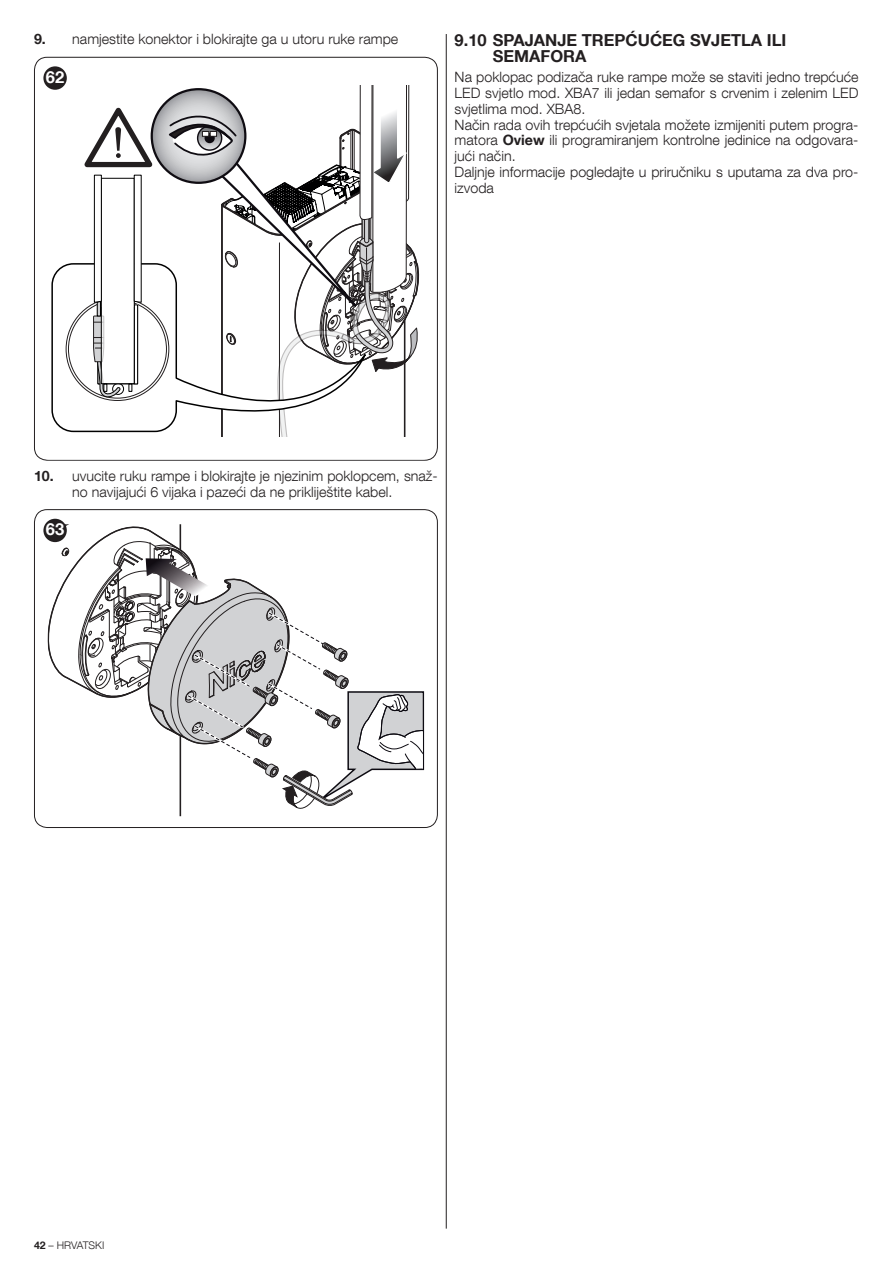
<style>
.page{position:relative;width:893px;height:1263px;background:#fff}
.page>*{position:absolute;margin:0;border:0;box-sizing:border-box;transform-origin:0 0}
.t1{font:700 16.5px/16.5px "Helvetica Neue LT Com";color:#231f20}
.t2{font:700 16.5px "Helvetica Neue LT Com";color:#fff}
.t3{font:300 14.25px/15.8px "Helvetica Neue LT Com";color:#231f20;text-align:center}
.t4{font:300 10.5px "Helvetica Neue LT Com";color:#231f20}
.s1{font-weight:700}
</style>
<div class="page">
<svg style="left:152px;top:89px;width:93px;height:94px"></svg>
<svg style="left:168px;top:86px;width:251px;height:350px"></svg>
<svg style="left:51px;top:262px;width:322px;height:171px"></svg>
<div style="left:68px;top:300px;width:98px;height:98px;background:#fff;border-radius:50%"></div>
<svg style="left:80px;top:107px;width:79px;height:291px"></svg>
<div style="left:37px;top:62px;width:398px;height:397px;border:11px solid #fff;border-radius:7px"></div>
<div style="left:43px;top:66px;width:24px;height:24px;background:#231f20;border-radius:50%"></div>
<svg style="left:49px;top:526px;width:374px;height:289px"></svg>
<div style="left:37px;top:514px;width:398px;height:313px;border:11px solid #fff;border-radius:7px"></div>
<div style="left:43px;top:519px;width:24px;height:23px;background:#231f20;border-radius:50%"></div>
<hr style="left:446px;top:34px;width:1px;height:1194px;background:#231f20">
<p class="t3" style="left:34px;top:31px;width:366px"><span class="s1">9.</span> namjestite konektor i blokirajte ga u utoru ruke rampe</p>
<p class="t2" style="left:46px;top:67px;width:20px">62</p>
<p class="t1" style="left:493px;top:31px;width:295px;text-indent:-38px">9.10 SPAJANJE TREPĆUĆEG SVJETLA ILI<br>SEMAFORA</p>
<p class="t3" style="left:455px;top:69px;width:405px;text-align:left">Na poklopac podizača ruke rampe može se staviti jedno trepćuće LED svjetlo mod. XBA7 ili jedan semafor s crvenim i zelenim LED svjetlima mod. XBA8.<br>Način rada ovih trepćućih svjetala možete izmijeniti putem progra&shy;matora <span class="s1">Oview</span> ili programiranjem kontrolne jedinice na odgovara&shy;jući način.<br>Daljnje informacije pogledajte u priručniku s uputama za dva pro&shy;izvoda</p>
<p class="t3" style="left:34px;top:467px;width:405px"><span class="s1">10.</span> uvucite ruku rampe i blokirajte je njezinim poklopcem, snaž&shy;no navijajući 6 vijaka i pazeći da ne prikliještite kabel.</p>
<p class="t2" style="left:46px;top:519px;width:20px">63</p>
<p class="t4" style="left:34px;top:1239px;width:72px"><span class="s1">42</span> – HRVATSKI</p>
</div>
